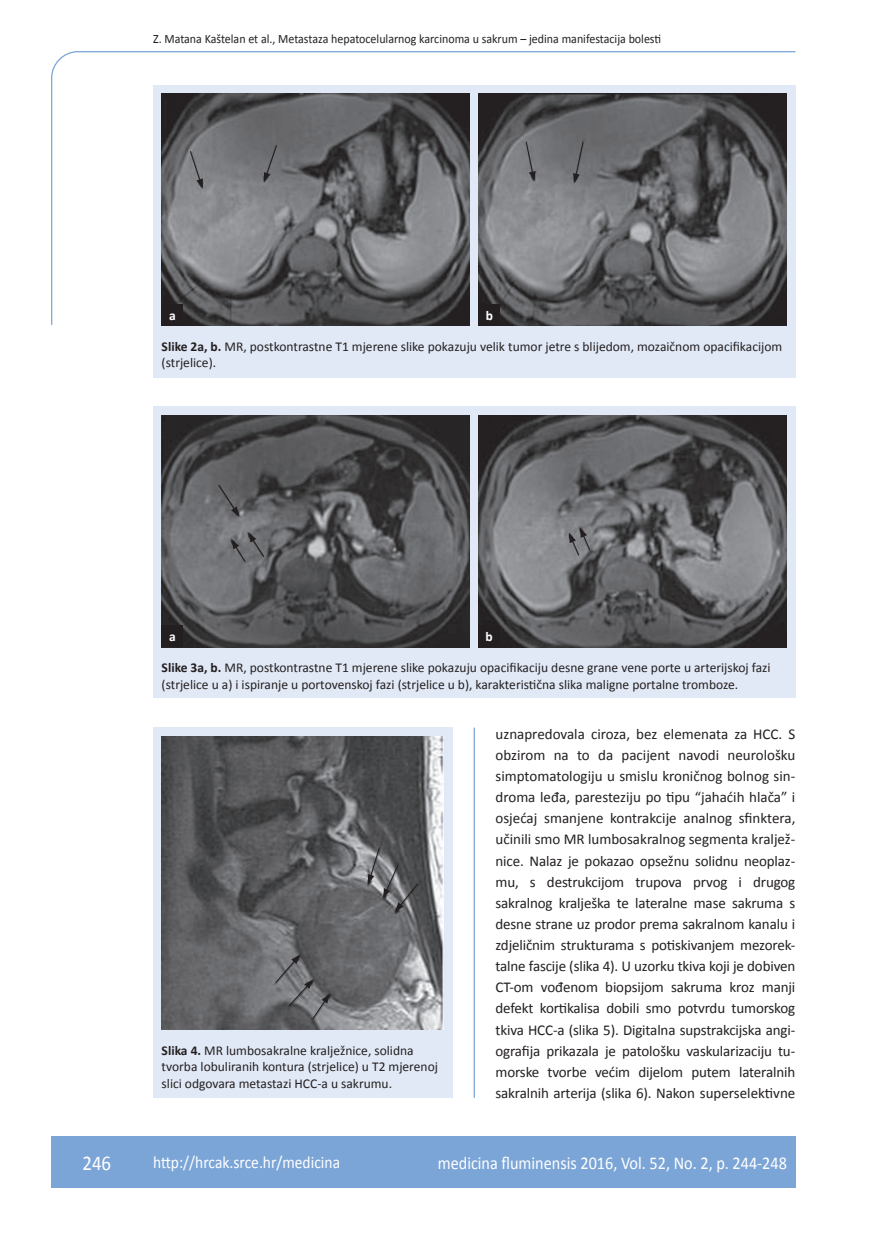
<style>
.page{position:relative;width:872px;height:1234px;background:#fff}
.page>*{position:absolute;margin:0;border:0;box-sizing:border-box;transform-origin:0 0}
.t1{font:21px "Calibri";color:#fff;scale:.9 1}
.t2{font:18px "Calibri";color:#fff;scale:.9 1}
.t3{font:17.25px "Calibri";color:#fff;scale:.9 1}
.t4{font:15px/21.1px "Calibri";letter-spacing:-.01em;color:#231f20;text-align:justify}
.t5{font:13.5px/16.5px "Calibri";color:#231f20}
.t6{font:700 13.5px "Calibri";color:#fff}
.t7{font:12.75px "Calibri";color:#231f20;scale:.94 1}
.s1{font-weight:700}
</style>
<div class="page">
<svg style="left:51px;top:51px;width:745px;height:275px"></svg>
<hr style="left:473px;top:727px;width:2px;height:370px;background:#7ca5d7">
<div style="left:51px;top:1135px;width:744px;height:51px;background:#7ca5d7"></div>
<div style="left:153px;top:85px;width:642px;height:292px;background:#e1e9f6"></div>
<img style="left:162px;top:94px;width:308px;height:231px">
<img style="left:478px;top:94px;width:309px;height:231px">
<div style="left:153px;top:406px;width:642px;height:291px;background:#e1e9f6"></div>
<img style="left:162px;top:415px;width:308px;height:232px">
<img style="left:478px;top:415px;width:309px;height:232px">
<div style="left:153px;top:727px;width:300px;height:370px;background:#e1e9f6"></div>
<img style="left:162px;top:736px;width:281px;height:293px">
<div style="left:162px;top:304px;width:21px;height:21px;background:#231f20"></div>
<div style="left:479px;top:304px;width:21px;height:21px;background:#231f20"></div>
<div style="left:162px;top:625px;width:21px;height:21px;background:#231f20"></div>
<div style="left:478px;top:625px;width:22px;height:21px;background:#231f20"></div>
<svg style="left:189px;top:150px;width:14px;height:38px"></svg>
<svg style="left:264px;top:145px;width:13px;height:37px"></svg>
<svg style="left:525px;top:141px;width:10px;height:40px"></svg>
<svg style="left:573px;top:141px;width:11px;height:42px"></svg>
<svg style="left:218px;top:484px;width:21px;height:32px"></svg>
<svg style="left:231px;top:532px;width:34px;height:30px"></svg>
<svg style="left:569px;top:527px;width:21px;height:29px"></svg>
<svg style="left:368px;top:846px;width:51px;height:65px;background:#67686a"></svg>
<svg style="left:275px;top:954px;width:55px;height:65px;background:#6a6b6e"></svg>
<p class="t7" style="left:153px;top:30px;width:542px">Z. Matana Kaštelan et al., Metastaza hepatocelularnog karcinoma u sakrum – jedina manifestacija bolesti</p>
<p class="t6" style="left:169px;top:307px;width:8px">a</p>
<p class="t6" style="left:486px;top:307px;width:9px">b</p>
<p class="t5" style="left:162px;top:337px;width:622px"><span class="s1">Slike 2a, b.</span> MR, postkontrastne T1 mjerene slike pokazuju velik tumor jetre s blijedom, mozaičnom opacifikacijom (strjelice).</p>
<p class="t6" style="left:169px;top:628px;width:8px">a</p>
<p class="t6" style="left:485px;top:628px;width:9px">b</p>
<p class="t5" style="left:162px;top:658px;width:610px"><span class="s1">Slike 3a, b.</span> MR, postkontrastne T1 mjerene slike pokazuju opacifikaciju desne grane vene porte u arterijskoj fazi (strjelice u a) i ispiranje u portovenskoj fazi (strjelice u b), karakteristična slika maligne portalne tromboze.</p>
<p class="t5" style="left:162px;top:1041px;width:278px"><span class="s1">Slika 4.</span> MR lumbosakralne kralježnice, solidna tvorba lobuliranih kontura (strjelice) u T2 mjerenoj slici odgovara metastazi HCC-a u sakrumu.</p>
<p class="t4" style="left:495px;top:722px;width:301px">uznapredovala ciroza, bez elemenata za HCC. S obzirom na to da pacijent navodi neurološku simptomatologiju u smislu kroničnog bolnog sin&shy;droma leđa, paresteziju po tipu “jahaćih hlača” i osjećaj smanjene kontrakcije analnog sfinktera, učinili smo MR lumbosakralnog segmenta kraljež&shy;nice. Nalaz je pokazao opsežnu solidnu neoplaz&shy;mu, s destrukcijom trupova prvog i drugog sakralnog kralješka te lateralne mase sakruma s desne strane uz prodor prema sakralnom kanalu i zdjeličnim strukturama s potiskivanjem mezorek&shy;talne fascije (slika 4). U uzorku tkiva koji je dobiven CT-om vođenom biopsijom sakruma kroz manji defekt kortikalisa dobili smo potvrdu tumorskog tkiva HCC-a (slika 5). Digitalna supstrakcijska angi&shy;ografija prikazala je patološku vaskularizaciju tu&shy;morske tvorbe većim dijelom putem lateralnih sakralnih arterija (slika 6). Nakon superselektivne</p>
<h1 class="t1" style="left:82px;top:1149px;width:33px">246</h1>
<p class="t3" style="left:153px;top:1150px;width:209px">http://hrcak.srce.hr/medicina</p>
<p class="t2" style="left:438px;top:1151px;width:389px">medicina fluminensis 2016, Vol. 52, No. 2, p. 244-248</p>
</div>
